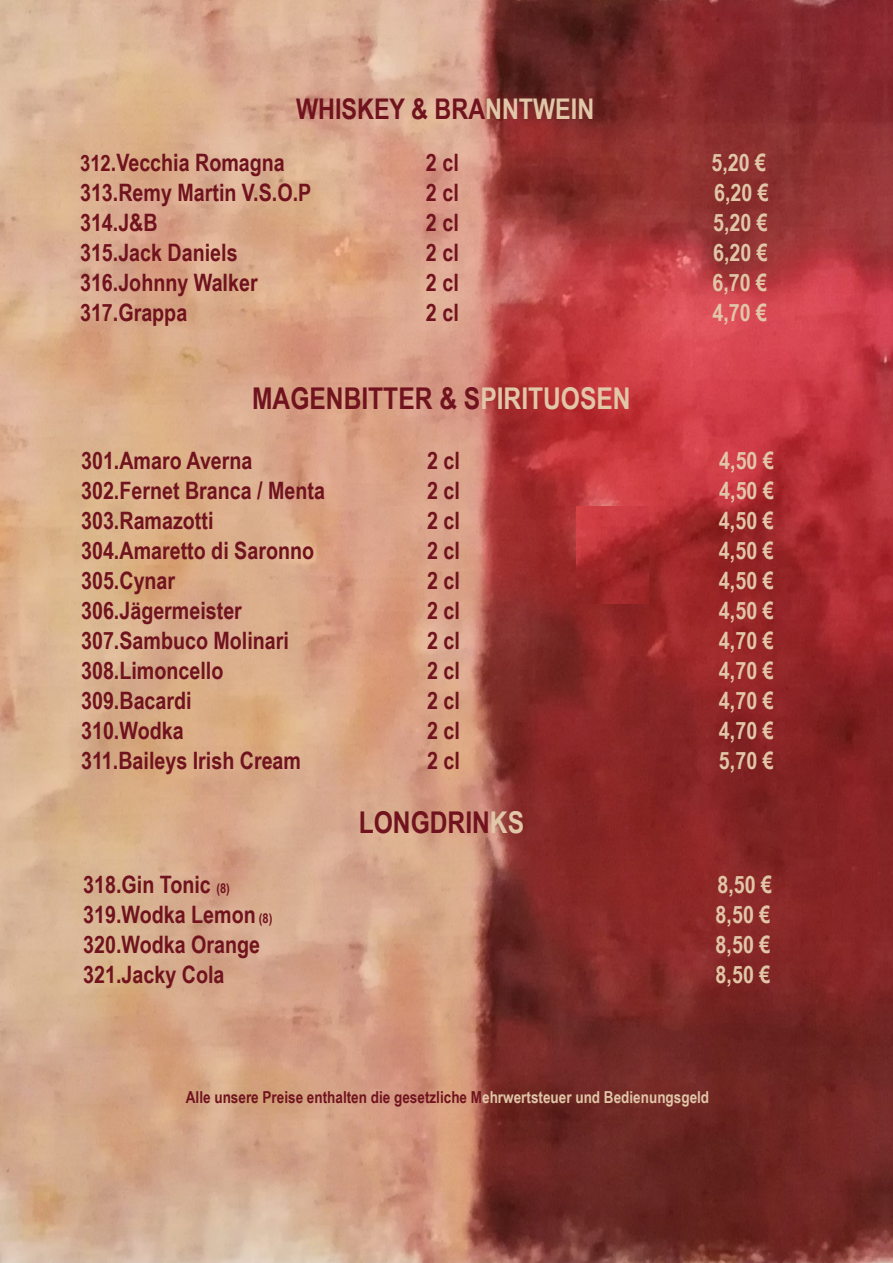
<style>
.page{position:relative;width:893px;height:1263px;background:#fff}
.page>*{position:absolute;margin:0;border:0;box-sizing:border-box;transform-origin:0 0}
.t1{font:700 30px "Arial Narrow";color:#70131e}
.t2{font:700 28.5px "Arial Narrow";color:#70131e}
.t3{font:700 24px "Arial Narrow";color:#70131e}
.t4{font:700 24px "Arial Narrow";color:#e1c6a8}
.t5{font:700 16.5px "Arial Narrow";color:#70131e}
.s1{color:#e1c6a8}
.s2{font-size:22.5px}
.s3{font-size:13.5px}
</style>
<div class="page">
<img style="left:0;top:0;width:893px;height:1263px">
<img style="left:576px;top:506px;width:73px;height:98px">
<p class="t2" style="left:296px;top:87px;width:300px">WHISKEY &amp; BRA<span class="s1">NNTWEIN</span></p>
<p class="t3" style="left:80px;top:144px;width:206px"><span class="s2">312</span>.Vecchia Romagna</p>
<p class="t3" style="left:426px;top:144px;width:34px">2 cl</p>
<p class="t4" style="left:711px;top:144px;width:56px">5,20 €</p>
<p class="t3" style="left:80px;top:174px;width:233px">313.Remy Martin V.S.O.P</p>
<p class="t3" style="left:426px;top:174px;width:34px">2 cl</p>
<p class="t4" style="left:714px;top:174px;width:56px">6,20 €</p>
<p class="t3" style="left:80px;top:204px;width:79px">314.J&amp;B</p>
<p class="t3" style="left:426px;top:204px;width:34px">2 cl</p>
<p class="t4" style="left:713px;top:204px;width:56px">5,20 €</p>
<p class="t3" style="left:80px;top:234px;width:159px">315.Jack Daniels</p>
<p class="t3" style="left:426px;top:234px;width:34px">2 cl</p>
<p class="t4" style="left:713px;top:234px;width:56px">6,20 €</p>
<p class="t3" style="left:80px;top:264px;width:179px">316.Johnny Walker</p>
<p class="t3" style="left:426px;top:264px;width:34px">2 cl</p>
<p class="t4" style="left:712px;top:264px;width:56px">6,70 €</p>
<p class="t3" style="left:80px;top:294px;width:109px">317.Grappa</p>
<p class="t3" style="left:426px;top:294px;width:34px">2 cl</p>
<p class="t4" style="left:712px;top:294px;width:56px">4,70 €</p>
<p class="t1" style="left:252px;top:376px;width:380px">MAGENBITTER &amp; S<span class="s1">PIRITUOSEN</span></p>
<p class="t3" style="left:81px;top:442px;width:173px">301.Amaro Averna</p>
<p class="t3" style="left:427px;top:442px;width:34px">2 cl</p>
<p class="t4" style="left:719px;top:442px;width:56px">4,50 €</p>
<p class="t3" style="left:81px;top:472px;width:245px">302.Fernet Branca / Menta</p>
<p class="t3" style="left:427px;top:472px;width:34px">2 cl</p>
<p class="t4" style="left:719px;top:472px;width:56px">4,50 €</p>
<p class="t3" style="left:81px;top:502px;width:134px">303.Ramazotti</p>
<p class="t3" style="left:427px;top:502px;width:34px">2 cl</p>
<p class="t4" style="left:719px;top:502px;width:56px">4,50 €</p>
<p class="t3" style="left:81px;top:532px;width:234px">304.Amaretto di Saronno</p>
<p class="t3" style="left:427px;top:532px;width:34px">2 cl</p>
<p class="t4" style="left:719px;top:532px;width:56px">4,50 €</p>
<p class="t3" style="left:81px;top:562px;width:96px">305.Cynar</p>
<p class="t3" style="left:427px;top:562px;width:34px">2 cl</p>
<p class="t4" style="left:719px;top:562px;width:56px">4,50 €</p>
<p class="t3" style="left:81px;top:592px;width:162px">306.Jägermeister</p>
<p class="t3" style="left:427px;top:592px;width:34px">2 cl</p>
<p class="t4" style="left:719px;top:592px;width:56px">4,50 €</p>
<p class="t3" style="left:81px;top:622px;width:209px">307.Sambuco Molinari</p>
<p class="t3" style="left:427px;top:622px;width:34px">2 cl</p>
<p class="t4" style="left:719px;top:622px;width:56px">4,70 €</p>
<p class="t3" style="left:81px;top:652px;width:144px">308.Limoncello</p>
<p class="t3" style="left:427px;top:652px;width:34px">2 cl</p>
<p class="t4" style="left:719px;top:652px;width:56px">4,70 €</p>
<p class="t3" style="left:81px;top:682px;width:112px">309.Bacardi</p>
<p class="t3" style="left:427px;top:682px;width:34px">2 cl</p>
<p class="t4" style="left:719px;top:682px;width:56px">4,70 €</p>
<p class="t3" style="left:81px;top:712px;width:104px">310.Wodka</p>
<p class="t3" style="left:427px;top:712px;width:34px">2 cl</p>
<p class="t4" style="left:719px;top:712px;width:56px">4,70 €</p>
<p class="t3" style="left:81px;top:742px;width:221px">311.Baileys Irish Cream</p>
<p class="t3" style="left:427px;top:742px;width:34px">2 cl</p>
<p class="t4" style="left:719px;top:742px;width:56px">5,70 €</p>
<p class="t1" style="left:359px;top:800px;width:167px">LONGDRIN<span class="s1">KS</span></p>
<p class="t3" style="left:83px;top:867px;width:148px">318.Gin Tonic <span class="s3">(8)</span></p>
<p class="t4" style="left:717px;top:867px;width:56px">8,50 €</p>
<p class="t3" style="left:83px;top:897px;width:191px">319.Wodka Lemon <span class="s3">(8)</span></p>
<p class="t4" style="left:716px;top:897px;width:56px">8,50 €</p>
<p class="t3" style="left:83px;top:927px;width:178px">320.Wodka Orange</p>
<p class="t4" style="left:716px;top:927px;width:56px">8,50 €</p>
<p class="t3" style="left:83px;top:957px;width:143px">321.Jacky Cola</p>
<p class="t4" style="left:716px;top:957px;width:56px">8,50 €</p>
<p class="t5" style="left:186px;top:1085px;width:525px">Alle unsere Preise enthalten die gesetzliche M<span class="s1">ehrwertsteuer und Bedienungsgeld</span></p>
</div>
